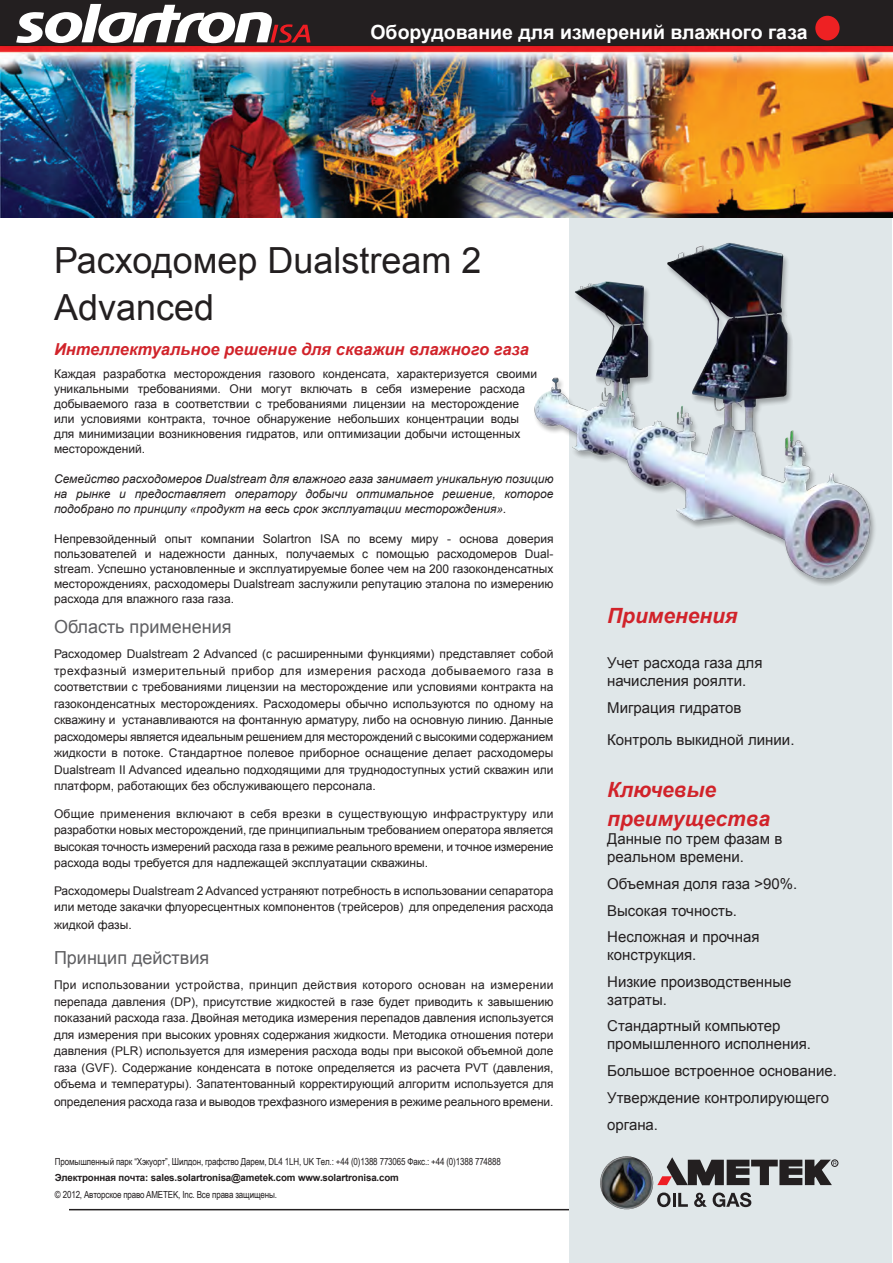
<style>
.page{position:relative;width:893px;height:1263px;background:#fff}
.page>*{position:absolute;margin:0;border:0;box-sizing:border-box;transform-origin:0 0}
.Headline{font:36px "Arial";color:#231f20}
.Color_Subhead{font:italic 700 21px "Arial";color:#d1232a}
.t1{font:700 19.5px "Arial";color:#fff}
.Color_Subhead-2{font:18px "Arial";color:#5f5f62}
.Color_Subhead-3{font:italic 700 16.5px "Arial";color:#d1232a}
.Color_Subhead-4{font:15px/18px "Arial";color:#231f20}
.Body_text{font:12px/16.5px "Arial";color:#231f20;text-align:justify}
.t2{font:italic 12px/15px "Arial";color:#231f20;text-align:justify}
.t3{font:9.75px "Arial Narrow";letter-spacing:-.015em;color:#231f20}
.t4{font:700 9.75px "Arial";letter-spacing:-.015em;color:#231f20}
</style>
<div class="page">
<hr style="left:69px;top:1209px;width:515px;height:1px;background:#231f20">
<div style="left:570px;top:199px;width:322px;height:1064px;background:#e0e7e9"></div>
<img style="left:0;top:45px;width:893px;height:172px">
<div style="left:831px;top:1159px;width:7px;height:8px;border:1px solid #231f20;border-radius:50%"></div>
<svg style="left:657px;top:1157px;width:179px;height:28px"></svg>
<svg style="left:657px;top:1192px;width:14px;height:15px"></svg>
<hr style="left:673px;top:1193px;width:3px;height:14px;background:#231f20">
<svg style="left:678px;top:1193px;width:10px;height:14px"></svg>
<svg style="left:694px;top:1193px;width:13px;height:14px"></svg>
<svg style="left:713px;top:1192px;width:38px;height:15px"></svg>
<img style="left:600px;top:1156px;width:54px;height:54px">
<div style="left:0;top:0;width:893px;height:45px;background:#231f20"></div>
<div style="left:815px;top:16px;width:25px;height:24px;background:#ee2123;border-radius:50%"></div>
<svg style="left:16px;top:4px;width:294px;height:39px"></svg>
<img style="left:534px;top:242px;width:341px;height:345px">
<p class="t1" style="left:370px;top:19px;width:439px">Оборудование для измерений влажного газа</p>
<p class="Headline" style="left:54px;top:237px;width:429px">Расходомер Dualstream 2</p>
<p class="Headline" style="left:54px;top:284px;width:162px">Advanced</p>
<p class="Color_Subhead-3" style="left:54px;top:338px;width:477px">Интеллектуальное решение для скважин влажного газа</p>
<p class="Body_text" style="left:54px;top:367px;width:485px;line-height:15px;text-align:left">Каждая разработка месторождения газового конденсата, характеризуется своими уникальными требованиями. Они могут включать в себя измерение расхода добываемого газа в соответствии с требованиями лицензии на месторождение или условиями контракта, точное обнаружение небольших концентрации воды для минимизации возникновения гидратов, или оптимизации добычи истощенных месторождений.</p>
<p class="t2" style="left:54px;top:472px;width:501px">Семейство расходомеров Dualstream для влажного газа занимает уникальную позицию на рынке и предоставляет оператору добычи оптимальное решение, которое подобрано по принципу «продукт на весь срок эксплуатации месторождения».</p>
<p class="Body_text" style="left:54px;top:532px;width:501px;line-height:15px">Непревзойденный опыт компании Solartron ISA по всему миру - основа доверия пользователей и надежности данных, получаемых с помощью расходомеров Dual&shy;stream. Успешно установленные и эксплуатируемые более чем на 200 газоконденсатных месторождениях, расходомеры Dualstream заслужили репутацию эталона по измерению расхода для влажного газа газа.</p>
<p class="Color_Subhead-2" style="left:54px;top:615px;width:179px">Область применения</p>
<p class="Body_text" style="left:54px;top:646px;width:501px">Расходомер Dualstream 2 Advanced (с расширенными функциями) представляет собой трехфазный измерительный прибор для измерения расхода добываемого газа в соответствии с требованиями лицензии на месторождение или условиями контракта на газоконденсатных месторождениях. Расходомеры обычно используются по одному на скважину и устанавливаются на фонтанную арматуру, либо на основную линию. Данные расходомеры является идеальным решением для месторождений с высокими содержанием жидкости в потоке. Стандартное полевое приборное оснащение делает расходомеры Dualstream II Advanced идеально подходящими для труднодоступных устий скважин или платформ, работающих без обслуживающего персонала.</p>
<p class="Body_text" style="left:54px;top:805px;width:501px">Общие применения включают в себя врезки в существующую инфраструктуру или разработки новых месторождений, где принципиальным требованием оператора является высокая точность измерений расхода газа в режиме реального времени, и точное измерение расхода воды требуется для надлежащей эксплуатации скважины.</p>
<p class="Body_text" style="left:54px;top:882px;width:501px">Расходомеры Dualstream 2 Advanced устраняют потребность в использовании сепаратора или методе закачки флуоресцентных компонентов (трейсеров) для определения расхода</p>
<p class="Body_text" style="left:54px;top:917px;width:79px">жидкой фазы.</p>
<p class="Color_Subhead-2" style="left:54px;top:946px;width:157px">Принцип действия</p>
<p class="Body_text" style="left:54px;top:977px;width:501px">При использовании устройства, принцип действия которого основан на измерении перепада давления (DP), присутствие жидкостей в газе будет приводить к завышению показаний расхода газа. Двойная методика измерения перепадов давления используется для измерения при высоких уровнях содержания жидкости. Методика отношения потери давления (PLR) используется для измерения расхода воды при высокой объемной доле газа (GVF). Содержание конденсата в потоке определяется из расчета PVT (давления, объема и температуры). Запатентованный корректирующий алгоритм используется для</p>
<p class="Body_text" style="left:54px;top:1094px;width:501px">определения расхода газа и выводов трехфазного измерения в режиме реального времени.</p>
<p class="t3" style="left:55px;top:1154px;width:447px">Промышленный парк “Хэкуорт”, Шилдон, графство Дарем, DL4 1LH, UK Тел.: +44 (0)1388 773065 Факс.: +44 (0)1388 774888</p>
<p class="t4" style="left:55px;top:1171px;width:345px">Электронная почта: sales.solartronisa@ametek.com www.solartronisa.com</p>
<p class="t3" style="left:55px;top:1187px;width:224px">© 2012, Авторское право AMETEK, Inc. Все права защищены.</p>
<p class="Color_Subhead" style="left:607px;top:602px;width:132px">Применения</p>
<p class="Color_Subhead-4" style="left:607px;top:654px;width:157px">Учет расхода газа для начисления роялти.</p>
<p class="Color_Subhead-4" style="left:607px;top:698px;width:136px">Миграция гидратов</p>
<p class="Color_Subhead-4" style="left:607px;top:731px;width:189px">Контроль выкидной линии.</p>
<p class="Color_Subhead" style="left:607px;top:775px;width:111px">Ключевые</p>
<p class="Color_Subhead" style="left:607px;top:805px;width:164px">преимущества</p>
<p class="Color_Subhead-4" style="left:607px;top:830px;width:177px">Данные по трем фазам в реальном времени.</p>
<p class="Color_Subhead-4" style="left:607px;top:875px;width:192px">Объемная доля газа &gt;90%.</p>
<p class="Color_Subhead-4" style="left:607px;top:901px;width:131px">Высокая точность.</p>
<p class="Color_Subhead-4" style="left:607px;top:928px;width:154px">Несложная и прочная конструкция.</p>
<p class="Color_Subhead-4" style="left:607px;top:973px;width:186px">Низкие производственные затраты.</p>
<p class="Color_Subhead-4" style="left:607px;top:1017px;width:205px">Стандартный компьютер промышленного исполнения.</p>
<p class="Color_Subhead-4" style="left:607px;top:1062px;width:231px">Большое встроенное основание.</p>
<p class="Color_Subhead-4" style="left:607px;top:1084px;width:223px;line-height:27px">Утверждение контролирующего органа.</p>
</div>
